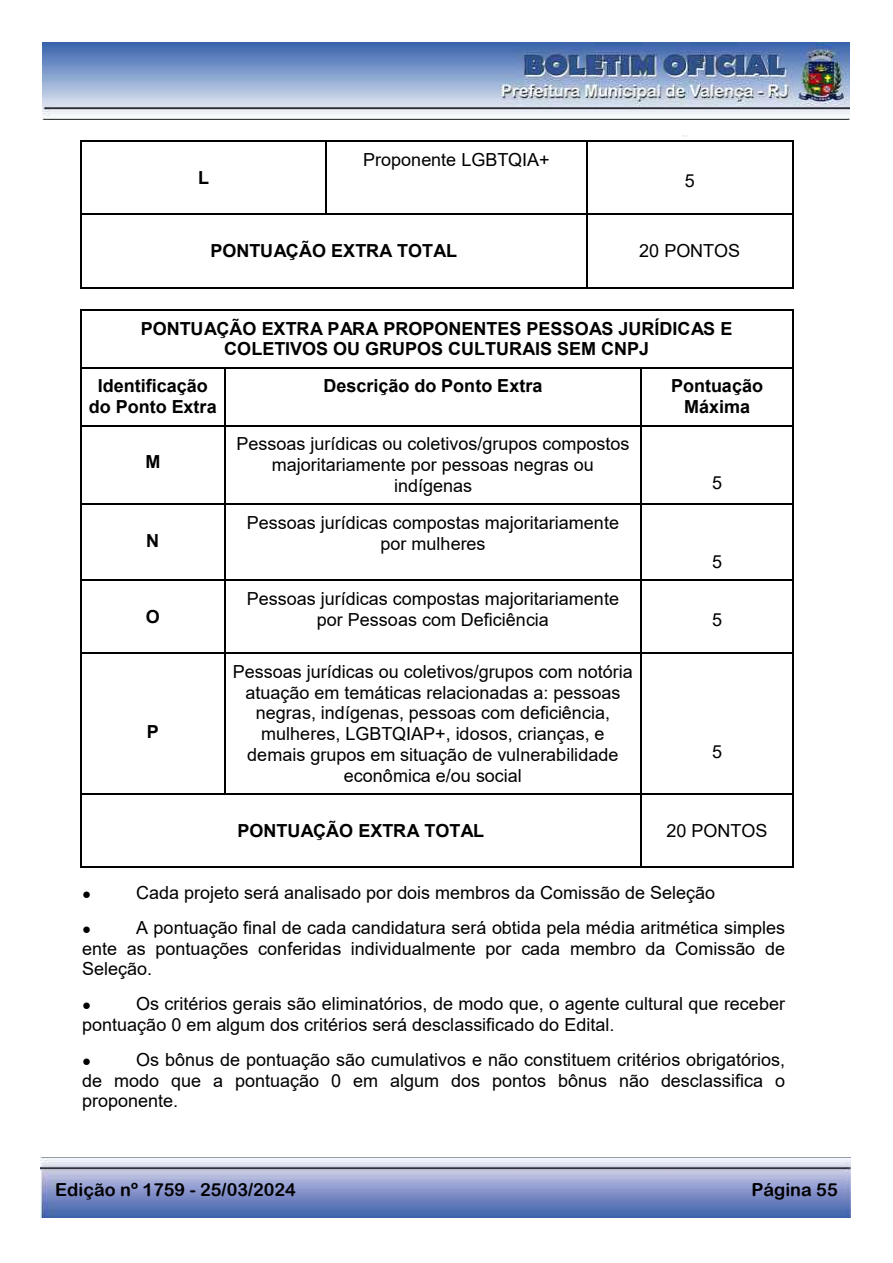
<style>
.page{position:relative;width:893px;height:1263px;background:#fff}
.page>*{position:absolute;margin:0;border:0;box-sizing:border-box;transform-origin:0 0}
.t1{font:18px/20.7px "Arial";color:#000;text-align:center}
.t2{font:700 18px/20.7px "Arial";color:#000;text-align:center}
.t3{font:18px "Arial Rounded MT Bold";color:#000}
.t4{font:15px "Arial";color:#000}
</style>
<div class="page">
<img style="left:43px;top:43px;width:806px;height:76px">
<img style="left:40px;top:1158px;width:811px;height:60px">
<svg style="left:80px;top:140px;width:2px;height:9px"></svg>
<hr style="left:82px;top:140px;width:243px;height:2px;background:#000">
<svg style="left:325px;top:140px;width:2px;height:9px"></svg>
<hr style="left:327px;top:140px;width:259px;height:2px;background:#000">
<svg style="left:586px;top:140px;width:2px;height:9px"></svg>
<hr style="left:588px;top:140px;width:204px;height:2px;background:#000">
<hr style="left:80px;top:149px;width:2px;height:65px;background:#000">
<hr style="left:325px;top:149px;width:2px;height:65px;background:#000">
<hr style="left:586px;top:149px;width:2px;height:65px;background:#000">
<hr style="left:792px;top:149px;width:1px;height:65px;background:#000">
<svg style="left:80px;top:214px;width:2px;height:9px"></svg>
<hr style="left:82px;top:214px;width:243px;height:1px;background:#000">
<hr style="left:327px;top:214px;width:259px;height:1px;background:#000">
<svg style="left:586px;top:214px;width:2px;height:9px"></svg>
<hr style="left:588px;top:214px;width:204px;height:1px;background:#000">
<hr style="left:80px;top:223px;width:2px;height:64px;background:#000">
<hr style="left:82px;top:287px;width:504px;height:1px;background:#000">
<hr style="left:586px;top:223px;width:2px;height:64px;background:#000">
<hr style="left:588px;top:287px;width:204px;height:1px;background:#000">
<hr style="left:792px;top:223px;width:1px;height:64px;background:#000">
<svg style="left:80px;top:309px;width:2px;height:9px"></svg>
<hr style="left:82px;top:309px;width:710px;height:1px;background:#000">
<hr style="left:80px;top:318px;width:2px;height:49px;background:#000">
<hr style="left:792px;top:318px;width:1px;height:49px;background:#000">
<svg style="left:80px;top:367px;width:2px;height:9px"></svg>
<hr style="left:82px;top:367px;width:142px;height:1px;background:#000">
<svg style="left:224px;top:367px;width:2px;height:9px"></svg>
<hr style="left:226px;top:367px;width:414px;height:1px;background:#000">
<svg style="left:640px;top:367px;width:2px;height:9px"></svg>
<hr style="left:642px;top:367px;width:150px;height:1px;background:#000">
<hr style="left:80px;top:376px;width:2px;height:49px;background:#000">
<hr style="left:224px;top:376px;width:2px;height:49px;background:#000">
<hr style="left:640px;top:376px;width:2px;height:49px;background:#000">
<hr style="left:792px;top:376px;width:1px;height:49px;background:#000">
<svg style="left:80px;top:425px;width:2px;height:9px"></svg>
<hr style="left:82px;top:425px;width:142px;height:1px;background:#000">
<svg style="left:224px;top:425px;width:2px;height:9px"></svg>
<hr style="left:226px;top:425px;width:414px;height:1px;background:#000">
<svg style="left:640px;top:425px;width:2px;height:9px"></svg>
<hr style="left:642px;top:425px;width:150px;height:1px;background:#000">
<hr style="left:80px;top:434px;width:2px;height:69px;background:#000">
<hr style="left:224px;top:434px;width:2px;height:69px;background:#000">
<hr style="left:640px;top:434px;width:2px;height:69px;background:#000">
<hr style="left:792px;top:434px;width:1px;height:69px;background:#000">
<svg style="left:80px;top:503px;width:2px;height:9px"></svg>
<hr style="left:82px;top:503px;width:142px;height:2px;background:#000">
<svg style="left:224px;top:503px;width:2px;height:9px"></svg>
<hr style="left:226px;top:503px;width:414px;height:2px;background:#000">
<svg style="left:640px;top:503px;width:2px;height:9px"></svg>
<hr style="left:642px;top:503px;width:150px;height:2px;background:#000">
<hr style="left:80px;top:512px;width:2px;height:67px;background:#000">
<hr style="left:224px;top:512px;width:2px;height:67px;background:#000">
<hr style="left:640px;top:512px;width:2px;height:67px;background:#000">
<hr style="left:792px;top:512px;width:1px;height:67px;background:#000">
<svg style="left:80px;top:579px;width:2px;height:9px"></svg>
<hr style="left:82px;top:579px;width:142px;height:2px;background:#000">
<svg style="left:224px;top:579px;width:2px;height:9px"></svg>
<hr style="left:226px;top:579px;width:414px;height:2px;background:#000">
<svg style="left:640px;top:579px;width:2px;height:9px"></svg>
<hr style="left:642px;top:579px;width:150px;height:2px;background:#000">
<hr style="left:80px;top:588px;width:2px;height:65px;background:#000">
<hr style="left:224px;top:588px;width:2px;height:65px;background:#000">
<hr style="left:640px;top:588px;width:2px;height:65px;background:#000">
<hr style="left:792px;top:588px;width:1px;height:65px;background:#000">
<svg style="left:80px;top:653px;width:2px;height:9px"></svg>
<hr style="left:82px;top:653px;width:142px;height:1px;background:#000">
<svg style="left:224px;top:653px;width:2px;height:9px"></svg>
<hr style="left:226px;top:653px;width:414px;height:1px;background:#000">
<svg style="left:640px;top:653px;width:2px;height:9px"></svg>
<hr style="left:642px;top:653px;width:150px;height:1px;background:#000">
<hr style="left:80px;top:662px;width:2px;height:131px;background:#000">
<hr style="left:224px;top:662px;width:2px;height:131px;background:#000">
<hr style="left:640px;top:662px;width:2px;height:131px;background:#000">
<hr style="left:792px;top:662px;width:1px;height:131px;background:#000">
<svg style="left:80px;top:793px;width:2px;height:9px"></svg>
<hr style="left:82px;top:793px;width:142px;height:2px;background:#000">
<hr style="left:226px;top:793px;width:414px;height:2px;background:#000">
<svg style="left:640px;top:793px;width:2px;height:9px"></svg>
<hr style="left:642px;top:793px;width:150px;height:2px;background:#000">
<hr style="left:80px;top:802px;width:2px;height:64px;background:#000">
<hr style="left:82px;top:866px;width:558px;height:2px;background:#000">
<hr style="left:640px;top:802px;width:2px;height:64px;background:#000">
<hr style="left:642px;top:866px;width:150px;height:2px;background:#000">
<hr style="left:792px;top:802px;width:1px;height:64px;background:#000">
<p class="t2" style="left:198px;top:167px;width:12px">L</p>
<p class="t1" style="left:363px;top:149px;width:188px">Proponente LGBTQIA+</p>
<p class="t1" style="left:685px;top:170px;width:12px">5</p>
<p class="t2" style="left:210px;top:241px;width:248px">PONTUAÇÃO EXTRA TOTAL</p>
<p class="t1" style="left:639px;top:240px;width:102px">20 PONTOS</p>
<p class="t2" style="left:141px;top:318px;width:593px">PONTUAÇÃO EXTRA PARA PROPONENTES PESSOAS JURÍDICAS E<br>COLETIVOS OU GRUPOS CULTURAIS SEM CNPJ</p>
<p class="t2" style="left:89px;top:376px;width:129px">Identificação do Ponto Extra</p>
<p class="t2" style="left:323px;top:376px;width:221px">Descrição do Ponto Extra</p>
<p class="t2" style="left:671px;top:376px;width:93px">Pontuação<br>Máxima</p>
<p class="t2" style="left:145px;top:452px;width:16px">M</p>
<p class="t2" style="left:146px;top:530px;width:14px">N</p>
<p class="t2" style="left:146px;top:606px;width:16px">O</p>
<p class="t2" style="left:147px;top:721px;width:14px">P</p>
<p class="t1" style="left:236px;top:433px;width:395px">Pessoas jurídicas ou coletivos/grupos compostos majoritariamente por pessoas negras ou indígenas</p>
<p class="t1" style="left:247px;top:512px;width:374px">Pessoas jurídicas compostas majoritariamente por mulheres</p>
<p class="t1" style="left:247px;top:588px;width:374px">Pessoas jurídicas compostas majoritariamente por Pessoas com Deficiência</p>
<p class="t1" style="left:233px;top:661px;width:402px">Pessoas jurídicas ou coletivos/grupos com notória atuação em temáticas relacionadas a: pessoas negras, indígenas, pessoas com deficiência, mulheres, LGBTQIAP+, idosos, crianças, e demais grupos em situação de vulnerabilidade econômica e/ou social</p>
<p class="t1" style="left:712px;top:472px;width:12px">5</p>
<p class="t1" style="left:712px;top:551px;width:12px">5</p>
<p class="t1" style="left:712px;top:609px;width:12px">5</p>
<p class="t1" style="left:712px;top:741px;width:12px">5</p>
<p class="t2" style="left:237px;top:820px;width:248px">PONTUAÇÃO EXTRA TOTAL</p>
<p class="t1" style="left:666px;top:820px;width:102px">20 PONTOS</p>
<p class="t4" style="left:82px;top:884px;width:11px">●</p>
<p class="t1" style="left:136px;top:882px;width:581px">Cada projeto será analisado por dois membros da Comissão de Seleção</p>
<p class="t4" style="left:82px;top:919px;width:11px">●</p>
<p class="t1" style="left:82px;top:917px;width:705px;text-align:justify;text-indent:54px">A pontuação final de cada candidatura será obtida pela média aritmética simples ente as pontuações conferidas individualmente por cada membro da Comissão de Seleção.</p>
<p class="t4" style="left:82px;top:995px;width:11px">●</p>
<p class="t1" style="left:82px;top:994px;width:704px;text-align:left;text-indent:54px">Os critérios gerais são eliminatórios, de modo que, o agente cultural que receber pontuação 0 em algum dos critérios será desclassificado do Edital.</p>
<p class="t4" style="left:82px;top:1051px;width:11px">●</p>
<p class="t1" style="left:82px;top:1049px;width:705px;text-align:justify;text-indent:54px">Os bônus de pontuação são cumulativos e não constituem critérios obrigatórios, de modo que a pontuação 0 em algum dos pontos bônus não desclassifica o proponente.</p>
<p class="t3" style="left:55px;top:1179px;width:242px">Edição nº 1759 - 25/03/2024</p>
<p class="t3" style="left:751px;top:1179px;width:88px">Página 55</p>
</div>
